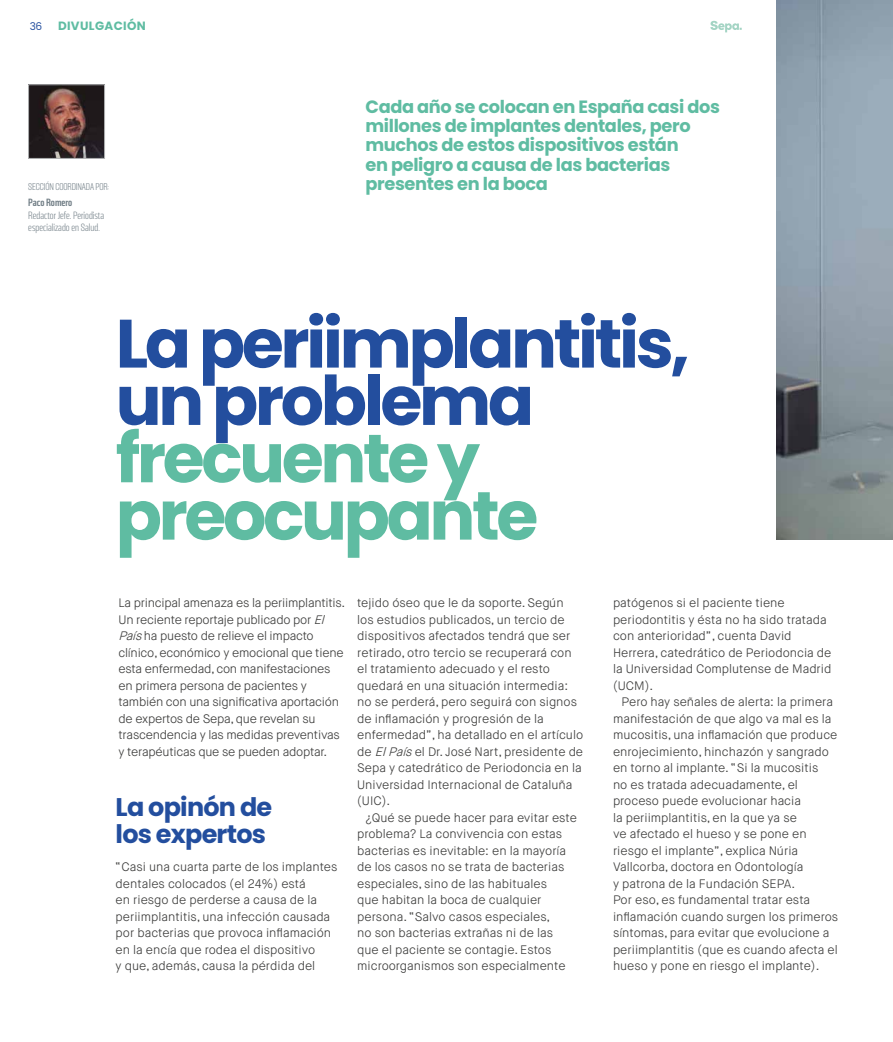
<style>
.page{position:relative;width:893px;height:1042px;background:#fff}
.page>*{position:absolute;margin:0;border:0;box-sizing:border-box;transform-origin:0 0}
.t1{font:700 68.25px/57.3px "Poppins";letter-spacing:-.05em;color:#234e9e}
.t2{font:700 68.25px/57.3px "Poppins";letter-spacing:-.05em;color:#5fbca2}
.t3{font:700 25.5px/27px "Poppins";letter-spacing:-.03em;color:#234e9e}
.t4{font:700 17.7px/19.4px "Poppins";letter-spacing:-.02em;color:#5fbca2}
.t5{font:300 12.3px/16.5px "Maison Neue";color:#3c3c3b}
.t6{font:300 12.3px/16.5px "Maison Neue";letter-spacing:-.02em;color:#3c3c3b}
.t7{font:700 12px "Poppins";letter-spacing:.03em;color:#5fbca2}
.t8{font:300 10.5px/12.6px "Solido Condensed";color:#717e86}
.t9{font:700 10.5px "Solido Condensed";color:#717e86}
.t10{font:10.5px "Poppins";color:#234e9e}
.t11{font:300 9.75px "Solido Condensed";letter-spacing:-.01em;color:#717e86}
.s1{font-style:italic}
</style>
<div class="page">
<svg style="left:710px;top:21px;width:32px;height:11px"></svg>
<img style="left:30px;top:86px;width:73px;height:71px">
<div style="left:28px;top:84px;width:77px;height:75px;border:1px solid #b3b5b6"></div>
<img style="left:777px;top:0;width:116px;height:540px">
<p class="t10" style="left:30px;top:18px;width:14px">36</p>
<p class="t7" style="left:58px;top:18px;width:89px">DIVULGACIÓN</p>
<p class="t11" style="left:28px;top:181px;width:82px">SECCIÓN COORDINADA POR:</p>
<p class="t9" style="left:28px;top:196px;width:46px">Paco Romero</p>
<p class="t8" style="left:28px;top:209px;width:77px">Redactor Jefe. Periodista especializado en Salud.</p>
<h3 class="t4" style="left:365px;top:97px;width:356px">Cada año se colocan en España casi dos millones de implantes dentales, pero muchos de estos dispositivos están<br>en peligro a causa de las bacterias presentes en la boca</h3>
<h1 class="t1" style="left:116px;top:315px;width:576px">La periimplantitis, un problema</h1>
<h1 class="t2" style="left:116px;top:430px;width:424px">frecuente y preocupante</h1>
<p class="t6" style="left:119px;top:595px;width:228px">La principal amenaza es la periimplantitis.<br>Un reciente reportaje publicado por <span class="s1">El País</span>ha puesto de relieve el impacto clínico, económico y emocional que tiene esta enfermedad, con manifestaciones en primera persona de pacientes y también con una significativa aportación de expertos de Sepa, que revelan su trascendencia y las medidas preventivas y terapéuticas que se pueden adoptar.</p>
<h2 class="t3" style="left:116px;top:793px;width:158px">La opinón de los expertos</h2>
<p class="t5" style="left:116px;top:859px;width:223px">“Casi una cuarta parte de los implantes dentales colocados (el 24%) está<br>en riesgo de perderse a causa de la periimplantitis, una infección causada por bacterias que provoca inflamación en la encía que rodea el dispositivo<br>y que, además, causa la pérdida del</p>
<p class="t5" style="left:357px;top:595px;width:227px">tejido óseo que le da soporte. Según los estudios publicados, un tercio de dispositivos afectados tendrá que ser retirado, otro tercio se recuperará con el tratamiento adecuado y el resto quedará en una situación intermedia: no se perderá, pero seguirá con signos de inflamación y progresión de la enfermedad”, ha detallado en el artículo de <span class="s1">ElPaís</span>el Dr. José Nart, presidente de Sepa y catedrático de Periodoncia en la Universidad Internacional de Cataluña (UIC).</p>
<p class="t5" style="left:357px;top:809px;width:221px;text-indent:8px">¿Qué se puede hacer para evitar este problema? La convivencia con estas bacterias es inevitable: en la mayoría de los casos no se trata de bacterias especiales, sino de las habituales<br>que habitan la boca de cualquier persona. “Salvo casos especiales,<br>no son bacterias extrañas ni de las que el paciente se contagie. Estos microorganismos son especialmente</p>
<p class="t5" style="left:613px;top:595px;width:220px">patógenos si el paciente tiene periodontitis y ésta no ha sido tratada con anterioridad”, cuenta David<br>Herrera, catedrático de Periodoncia de la Universidad Complutense de Madrid (UCM).</p>
<p class="t5" style="left:613px;top:694px;width:227px;text-indent:8px">Pero hay señales de alerta: la primera manifestación de que algo va mal es la mucositis, una inflamación que produce enrojecimiento, hinchazón y sangrado en torno al implante. “Si la mucositis<br>no es tratada adecuadamente, el proceso puede evolucionar hacia<br>la periimplantitis, en la que ya se<br>ve afectado el hueso y se pone en riesgo el implante”, explica Núria Vallcorba, doctora en Odontología<br>y patrona de la Fundación SEPA.<br>Por eso, es fundamental tratar esta inflamación cuando surgen los primeros síntomas, para evitar que evolucione a periimplantitis (que es cuando afecta el hueso y pone en riesgo el implante).</p>
</div>
